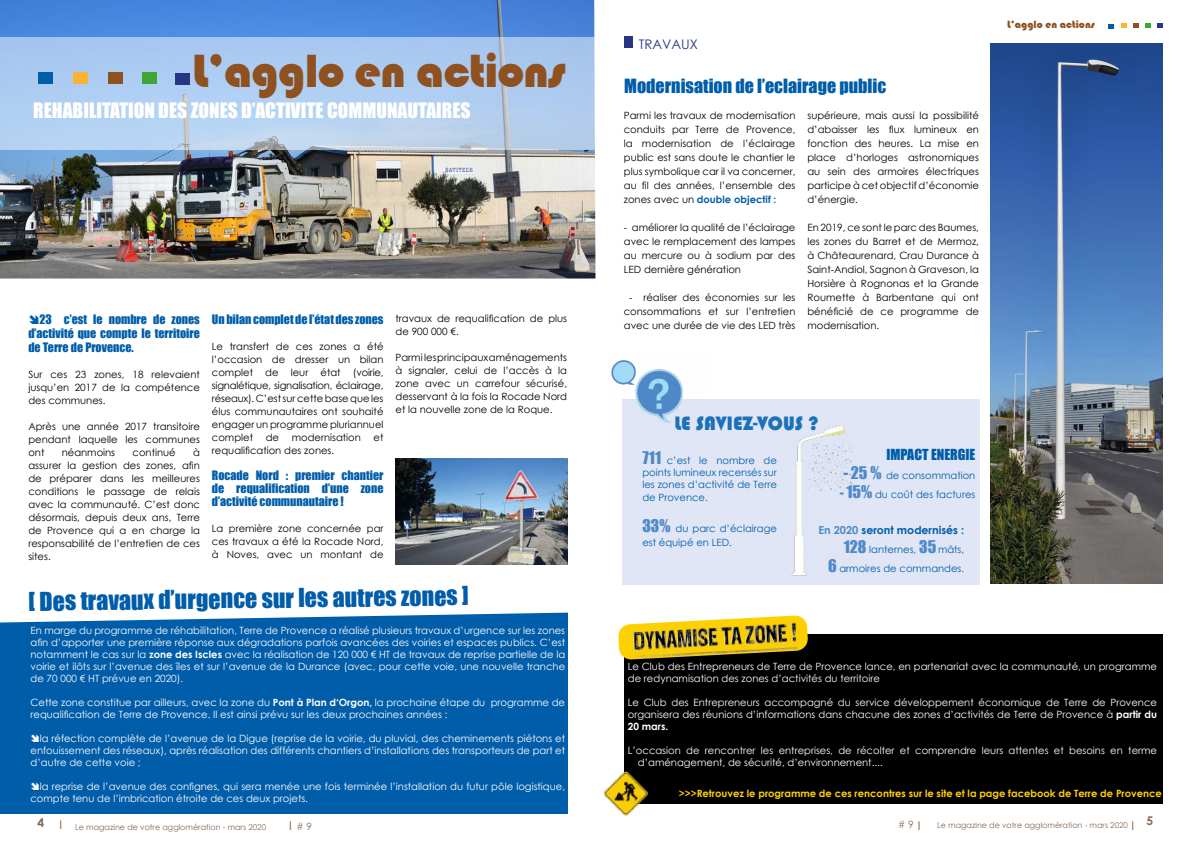
<style>
.page{position:relative;width:1191px;height:842px;background:#fff}
.page>*{position:absolute;margin:0;border:0;box-sizing:border-box;transform-origin:0 0}
.t1{font:48px "Bauhaus 93";letter-spacing:-.02em;color:#8e511f}
.t2{font:24px "Impact";color:#005da9}
.t3{font:20px "Bauhaus 93";color:#1d71b8}
.t4{font:19.5px "Impact";color:#fff}
.t5{font:18px "Impact";color:#005da9}
.t6{font:14px "Impact";color:#005da9}
.t7{font:13.2px "Century Gothic";color:#283583}
.t8{font:12px/14px "Impact";color:#005da9;text-align:justify}
.t9{font:700 12px "Century Gothic";color:#826956}
.t10{font:12px "Century Gothic";color:#8e511f}
.t11{font:700 11px "Century Gothic";color:#005da9}
.t12{font:10.8px "Bauhaus 93";color:#8e511f}
.t13{font:10px/13px "Century Gothic";color:#000;text-align:justify}
.t14{font:10px/12px "Century Gothic";color:#fff}
.t15{font:10px/12px "Century Gothic";color:#005da9;text-align:justify}
.t16{font:700 10px "Century Gothic";color:#ffd300}
.t17{font:10px "Century Gothic";color:#826956}
.t18{font:8px "Century Gothic";color:#826956}
.s1{font-weight:700}
.s2{font-weight:700;color:#005da9}
.s3{font-family:"Impact";font-size:16px;color:#4f89c8}
.s4{font-family:"Impact";font-size:14px;color:#4f89c8}
.s5{color:#4f89c8}
.s6{font-size:12px;color:#8e511f}
</style>
<div class="page">
<svg style="left:1108px;top:24px;width:5px;height:4px"></svg>
<svg style="left:1121px;top:24px;width:5px;height:4px"></svg>
<svg style="left:1133px;top:24px;width:5px;height:4px"></svg>
<svg style="left:1145px;top:24px;width:5px;height:4px"></svg>
<svg style="left:1157px;top:24px;width:5px;height:4px"></svg>
<div style="left:0;top:608px;width:567px;height:206px;background:#005da9"></div>
<img style="left:0;top:0;width:595px;height:279px">
<svg style="left:0;top:38px;width:595px;height:112px;background:#b0ccef"></svg>
<div style="left:39px;top:73px;width:14px;height:11px;background:#005da9"></div>
<div style="left:73px;top:73px;width:15px;height:11px;background:#f9b234"></div>
<div style="left:108px;top:73px;width:14px;height:11px;background:#8e511f"></div>
<div style="left:142px;top:73px;width:14px;height:11px;background:#3fa535"></div>
<div style="left:175px;top:73px;width:14px;height:12px;background:#283583"></div>
<div style="left:624px;top:36px;width:8px;height:12px;background:#283583"></div>
<div style="left:622px;top:399px;width:357px;height:185px;background:#e0e6f6"></div>
<img style="left:611px;top:360px;width:72px;height:63px">
<img style="left:395px;top:458px;width:172px;height:106px">
<svg style="left:0;top:608px;width:568px;height:14px"></svg>
<div style="left:624px;top:634px;width:538px;height:170px;background:#000"></div>
<img style="left:618px;top:616px;width:190px;height:44px">
<img style="left:603px;top:771px;width:45px;height:45px">
<img style="left:990px;top:44px;width:172px;height:540px">
<img style="left:791px;top:425px;width:62px;height:151px">
<h1 class="t1" style="left:192px;top:44px;width:375px">L’agglo en actions</h1>
<h3 class="t4" style="left:33px;top:95px;width:439px">REHABILITATION DES ZONES D’ACTIVITE COMMUNAUTAIRES</h3>
<p class="t8" style="left:28px;top:312px;width:173px">➔23 c’est le nombre de zones d’activité que compte le territoire de Terre de Provence.</p>
<p class="t13" style="left:28px;top:368px;width:173px">Sur ces 23 zones, 18 relevaient jusqu’en 2017 de la compétence des communes.</p>
<p class="t13" style="left:28px;top:420px;width:173px">Après une année 2017 transitoire pendant laquelle les communes ont</p>
<p class="t13" style="left:28px;top:446px;width:173px;text-indent:165px">à assurer la gestion des zones, afin de préparer dans les meilleures conditions le passage de relais avec la communauté. C’est donc désormais, depuis deux ans, Terre de Provence qui a en charge la responsabilité de l’entretien de ces sites.</p>
<p class="t13" style="left:62px;top:446px;width:55px">néanmoins</p>
<p class="t13" style="left:133px;top:446px;width:45px">continué</p>
<p class="t8" style="left:212px;top:312px;width:173px">Un bilan complet de l’état des zones</p>
<p class="t13" style="left:212px;top:340px;width:173px">Le transfert de ces zones a été l’occasion de dresser un bilan complet de leur état (voirie, signalétique, signalisation, éclairage, réseaux). C’est sur cette base que les élus communautaires ont souhaité engager un programme pluriannuel complet</p>
<p class="t13" style="left:266px;top:431px;width:15px">de</p>
<p class="t13" style="left:292px;top:431px;width:71px">modernisation</p>
<p class="t13" style="left:374px;top:431px;width:11px">et</p>
<p class="t13" style="left:212px;top:444px;width:124px">requalification des zones.</p>
<p class="t8" style="left:212px;top:469px;width:173px;line-height:13px">Rocade Nord : premier chantier de requalification d’une zone d’activité communautaire !</p>
<p class="t13" style="left:212px;top:522px;width:173px">La première zone concernée par ces travaux a été la Rocade Nord, à Noves, avec un montant de</p>
<p class="t13" style="left:395px;top:312px;width:173px">travaux de requalification de plus de 900 000 €.</p>
<p class="t13" style="left:395px;top:351px;width:173px">Parmi les principaux aménagements à signaler, celui de l’accès à la zone avec un carrefour sécurisé, desservant à la fois la Rocade Nord et la nouvelle zone de la Roque.</p>
<h2 class="t2" style="left:28px;top:584px;width:442px;rotate:-1deg">[ Des travaux d’urgence sur les autres zones ]</h2>
<p class="t14" style="left:30px;top:624px;width:536px;text-align:justify">En marge du programme de réhabilitation, Terre de Provence a réalisé plusieurs travaux d’urgence sur les zones afin d’apporter une première réponse aux dégradations parfois avancées des voiries et espaces publics. C’est notamment le cas sur la <span class="s1">zone des Iscles</span> avec la réalisation de 120 000 € HT de travaux de reprise partielle de la voirie et ilôts sur l’avenue des îles et sur l’avenue de la Durance (avec, pour cette voie, une nouvelle tranche de 70 000 € HT prévue en 2020).</p>
<p class="t14" style="left:30px;top:696px;width:536px">Cette zone constitue par ailleurs, avec la zone du <span class="s1">Pont à Plan d‘Orgon,</span> la prochaine étape du programme de requalification de Terre de Provence. Il est ainsi prévu sur les deux prochaines années :</p>
<p class="t14" style="left:30px;top:732px;width:536px;text-align:justify">➔la réfection complète de l’avenue de la Digue (reprise de la voirie, du pluvial, des cheminements piétons et enfouissement des réseaux), après réalisation des différents chantiers d’installations des transporteurs de part et d’autre de cette voie ;</p>
<p class="t14" style="left:30px;top:780px;width:536px">➔la reprise de l’avenue des confignes, qui sera menée une fois terminée l’installation du futur pôle logistique, compte tenu de l’imbrication étroite de ces deux projets.</p>
<h3 class="t7" style="left:639px;top:35px;width:61px">TRAVAUX</h3>
<h3 class="t5" style="left:624px;top:72px;width:264px">Modernisation de l’eclairage public</h3>
<p class="t13" style="left:807px;top:108px;width:173px;line-height:14px">supérieure, mais aussi la possibilité d’abaisser les flux lumineux en fonction des heures. La mise en place d’horloges astronomiques au sein des armoires électriques participe à cet objectif d’économie d’énergie.</p>
<p class="t13" style="left:807px;top:220px;width:173px;line-height:14px">En 2019, ce sont le parc des Baumes, les zones du Barret et de Mermoz, à Châteaurenard, Crau Durance à Saint-Andiol, Sagnon à Graveson, la Horsière à Rognonas et la Grande Roumette à Barbentane qui ont bénéficié de ce programme de modernisation.</p>
<p class="t13" style="left:624px;top:108px;width:173px;line-height:14px">Parmi les travaux de modernisation conduits par Terre de Provence, la modernisation de l’éclairage public est sans doute le chantier le plus symbolique car il va concerner, au fil des années, l’ensemble des zones avec un <span class="s2">double objectif :</span></p>
<p class="t13" style="left:624px;top:220px;width:173px;line-height:14px">- améliorer la qualité de l’éclairage avec le remplacement des lampes au mercure ou à sodium par des LED dernière génération</p>
<p class="t13" style="left:624px;top:290px;width:173px;line-height:14px;text-align:center">- réaliser des économies sur les consommations et sur l’entretien avec une durée de vie des LED très</p>
<p class="t12" style="left:1007px;top:19px;width:89px">L’agglo en actions</p>
<h3 class="t3" style="left:674px;top:412px;width:146px">LE SAVIEZ-VOUS ?</h3>
<p class="t15" style="left:642px;top:454px;width:136px"><span class="s3">711</span> c’est le nombre de points lumineux recensés sur les zones d’activité de Terre</p>
<p class="t15" style="left:642px;top:491px;width:67px">de Provence.</p>
<p class="t15" style="left:642px;top:522px;width:136px;line-height:13.2px"><span class="s3">33%</span> du parc d’éclairage est équipé en LED.</p>
<h3 class="t6" style="left:886px;top:443px;width:90px">IMPACT ENERGIE</h3>
<p class="t15" style="left:843px;top:469px;width:133px"><span class="s3">- 25 %</span> de consommation</p>
<p class="t15" style="left:840px;top:488px;width:137px"><span class="s4">-</span> <span class="s3">15%</span> du coût des factures</p>
<p class="t11" style="left:818px;top:521px;width:147px"><span class="s5">En 2020</span> seront modernisés :</p>
<p class="t15" style="left:828px;top:540px;width:138px;line-height:19.2px;text-align:right"><span class="s3">128</span> lanternes, <span class="s3">35</span> mâts,<br><span class="s3">6</span> armoires de commandes.</p>
<p class="t14" style="left:628px;top:661px;width:530px">Le Club des Entrepreneurs de Terre de Provence lance, en partenariat avec la communauté, un programme de redynamisation des zones d’activités du territoire</p>
<p class="t14" style="left:628px;top:697px;width:531px;text-align:justify">Le Club des Entrepreneurs accompagné du service développement économique de Terre de Provence organisera des réunions d’informations dans chacune des zones d’activités de Terre de Provence à <span class="s1">partir du 20 mars.</span></p>
<p class="t14" style="left:638px;top:745px;width:521px;text-indent:-10px">L’occasion de rencontrer les entreprises, de récolter et comprendre leurs attentes et besoins en terme d’aménagement, de sécurité, d’environnement....</p>
<p class="t16" style="left:679px;top:786px;width:485px">&gt;&gt;&gt;Retrouvez le programme de ces rencontres sur le site et la page facebook de Terre de Provence</p>
<p class="t9" style="left:38px;top:813px;width:8px">4</p>
<p class="t9" style="left:1146px;top:812px;width:8px">5</p>
<p class="t10" style="left:59px;top:816px;width:4px">I</p>
<p class="t18" style="left:75px;top:821px;width:192px">Le magazine de votre agglomération - mars 2020</p>
<p class="t17" style="left:289px;top:819px;width:24px"><span class="s6">I</span> # 9</p>
<p class="t17" style="left:898px;top:817px;width:24px"># 9 <span class="s6">I</span></p>
<p class="t18" style="left:937px;top:819px;width:198px">Le magazine de votre agglomération - mars 2020 <span class="s6">I</span></p>
</div>
